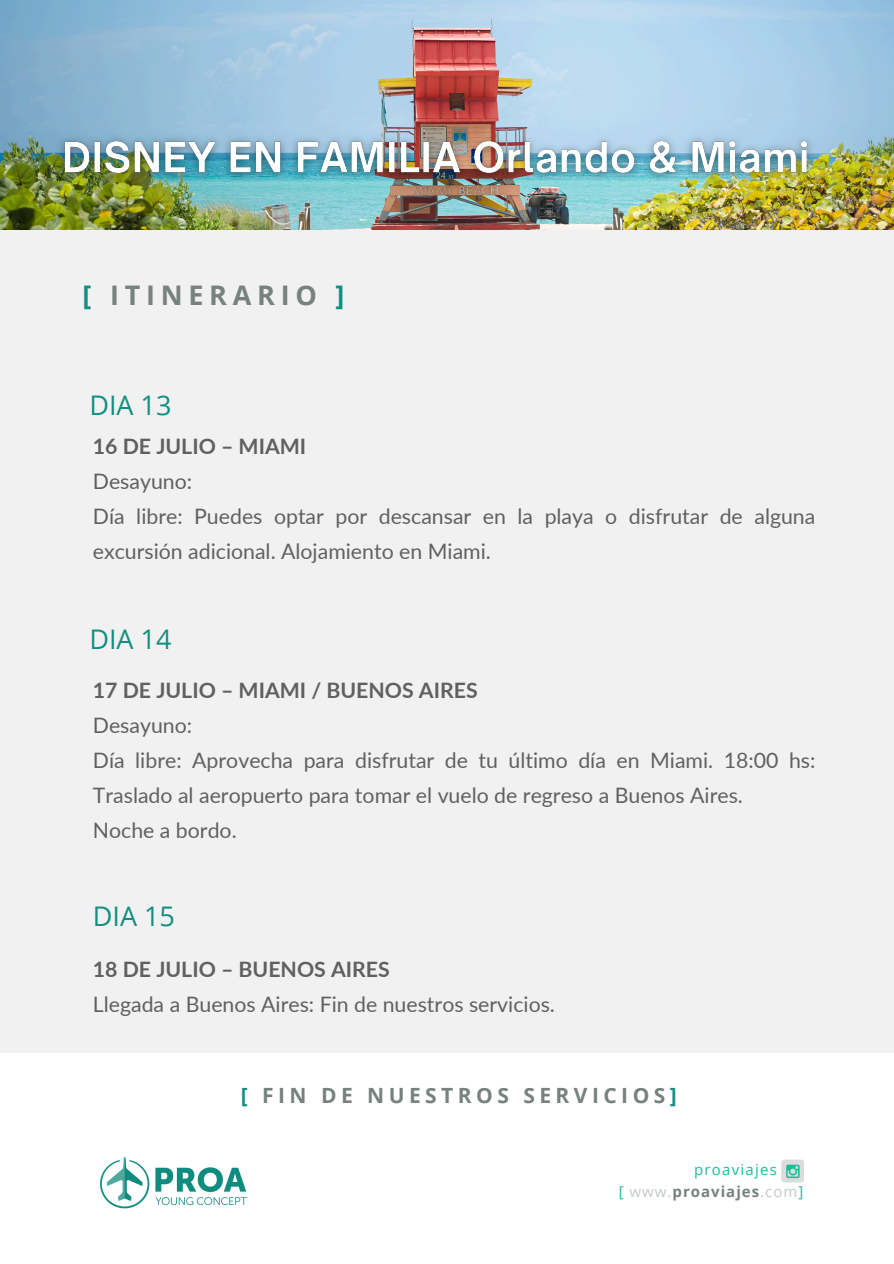
<style>
.page{position:relative;width:894px;height:1264px;background:#fff}
.page>*{position:absolute;margin:0;border:0;box-sizing:border-box;transform-origin:0 0}
.t1{font:27px "Open Sans";color:#128f81}
.t2{font:700 27px "Open Sans";letter-spacing:.21em;color:#778180}
.t3{font:21.3px/34.8px "Lato";color:#606060}
.t4{font:700 21.3px "Lato";color:#606060}
.t5{font:700 21px "Open Sans";letter-spacing:.21em;color:#778180}
.t6{font:700 15px "Open Sans";letter-spacing:.065em;color:#778180}
.t7{font:15px "Open Sans";letter-spacing:.085em;color:#1bbc9b}
.s1{color:#128f81}
.s2{font-weight:700}
.s3{font-weight:400;color:#1bbc9b}
.s4{font-weight:400;color:#c2cac9}
</style>
<div class="page">
<img style="left:0;top:0;width:893px;height:230px">
<div style="left:0;top:230px;width:893px;height:822px;background:#f1f1f1"></div>
<img style="left:100px;top:1156px;width:147px;height:53px">
<div style="left:781px;top:1159px;width:22px;height:22px;background:#dbdcdc;border-radius:4px"></div>
<svg style="left:786px;top:1164px;width:13px;height:14px"></svg>
<img style="left:50px;top:128px;width:772px;height:62px">
<p class="t2" style="left:83px;top:276px;width:263px"><span class="s1">[</span> ITINERARIO <span class="s1">]</span></p>
<h3 class="t1" style="left:89px;top:386px;width:84px">DIA 13</h3>
<p class="t4" style="left:93px;top:433px;width:215px">16 DE JULIO – MIAMI</p>
<h2 class="t3" style="left:93px;top:463px;width:101px">Desayuno:</h2>
<h3 class="t3" style="left:93px;top:498px;width:723px">Día libre: Puedes optar por descansar en la playa o disfrutar de alguna excursión adicional. Alojamiento en Miami.</h3>
<h4 class="t1" style="left:89px;top:620px;width:84px">DIA 14</h4>
<p class="t4" style="left:93px;top:677px;width:386px">17 DE JULIO – MIAMI / BUENOS AIRES</p>
<p class="t3" style="left:93px;top:707px;width:101px">Desayuno:</p>
<h5 class="t3" style="left:93px;top:742px;width:723px">Día libre: Aprovecha para disfrutar de tu último día en Miami. 18:00 hs:<br>Traslado al aeropuerto para tomar el vuelo de regreso a Buenos Aires.</h5>
<p class="t3" style="left:93px;top:812px;width:145px">Noche a bordo.</p>
<p class="t1" style="left:93px;top:897px;width:84px">DIA 15</p>
<p class="t3" style="left:93px;top:951px;width:463px"><span class="s2">18 DE JULIO – BUENOS AIRES<br></span>Llegada a Buenos Aires: Fin de nuestros servicios.</p>
<h3 class="t5" style="left:241px;top:1080px;width:437px"><span class="s1">[</span> FIN DE NUESTROS SERVICIOS<span class="s1">]</span></h3>
<p class="t7" style="left:693px;top:1158px;width:85px">proaviajes</p>
<h5 class="t6" style="left:618px;top:1180px;width:186px"><span class="s3">[</span> <span class="s4">www.</span>proaviajes<span class="s4">.com</span><span class="s3">]</span></h5>
</div>
